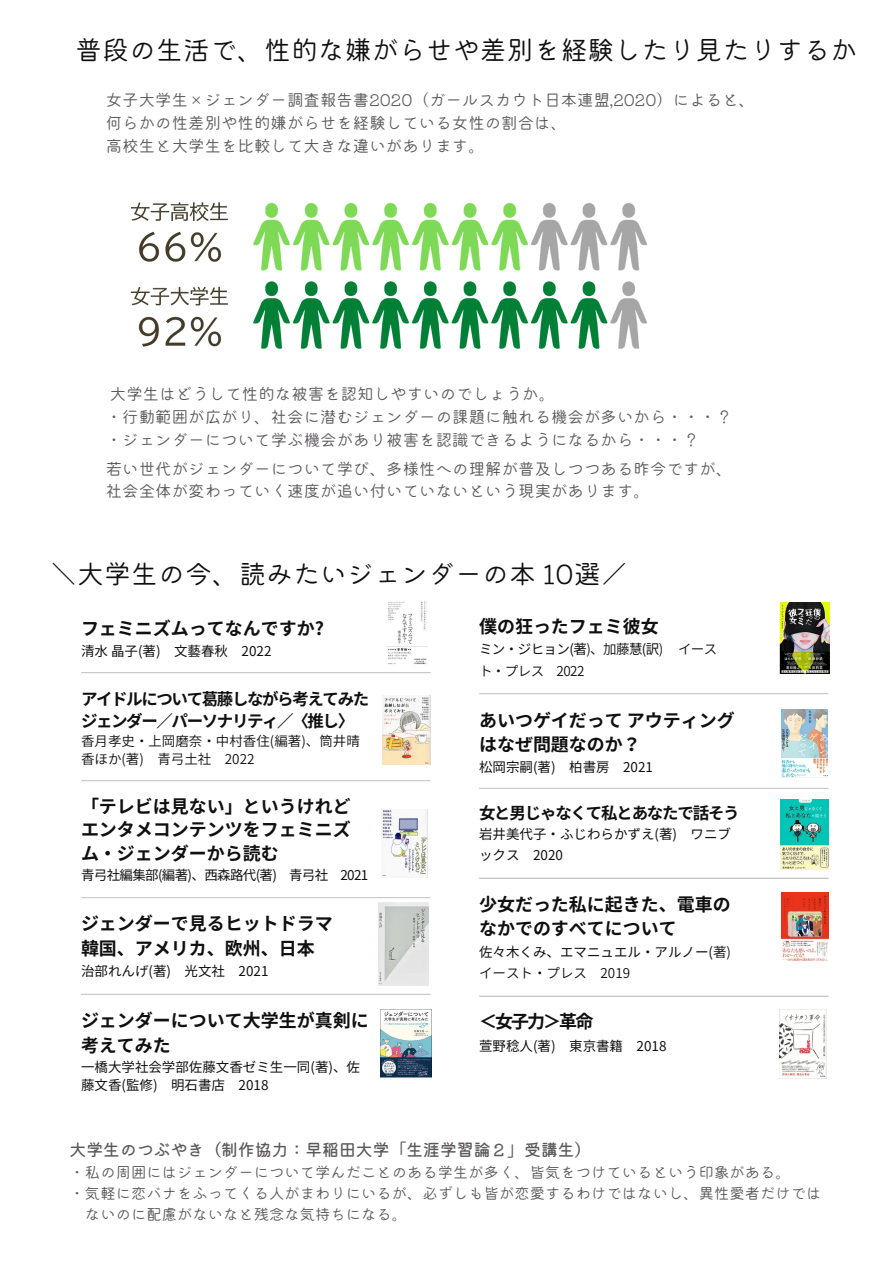
<style>
.page{position:relative;width:893px;height:1264px;background:#fff}
.page>*{position:absolute;margin:0;border:0;box-sizing:border-box;transform-origin:0 0}
.t1{font:27px "Mamelon 3 Hi Regular";color:#101010}
.t2{font:700 18px/24.8px "Noto Sans JP";color:#101010}
.t3{font:16.8px "Mamelon 5 Hi Regular";color:#5d595d}
.t4{font:16.5px/22.8px "Mamelon 3 Hi Regular";color:#5d595d}
.t5{font:700 16.5px/22.5px "Noto Sans JP";letter-spacing:-.085em;color:#101010}
.t6{font:15.3px "Mamelon 3 Hi Regular";color:#5d595d}
.t7{font:13.5px/21.3px "Noto Sans JP";color:#101010}
.t8{font:600 13.5px/18px "Noto Sans JP";color:#101010}
.t9{font:13.5px "Noto Sans JP";letter-spacing:-.05em;color:#101010}
.s1{font-weight:400}
.s2{font-weight:600}
</style>
<div class="page">
<hr style="left:81px;top:672px;width:349px;height:1px;background:#ccc">
<hr style="left:81px;top:780px;width:349px;height:1px;background:#ccc">
<hr style="left:81px;top:897px;width:349px;height:1px;background:#ccc">
<hr style="left:81px;top:993px;width:349px;height:1px;background:#ccc">
<hr style="left:479px;top:693px;width:349px;height:1px;background:#ccc">
<hr style="left:479px;top:787px;width:349px;height:2px;background:#ccc">
<hr style="left:479px;top:877px;width:349px;height:1px;background:#ccc">
<hr style="left:479px;top:995px;width:349px;height:1px;background:#ccc">
<img style="left:387px;top:601px;width:40px;height:63px">
<img style="left:382px;top:695px;width:49px;height:69px">
<img style="left:381px;top:809px;width:47px;height:69px">
<img style="left:378px;top:902px;width:51px;height:83px">
<img style="left:380px;top:1009px;width:51px;height:69px">
<img style="left:780px;top:799px;width:48px;height:70px">
<img style="left:781px;top:709px;width:46px;height:68px">
<img style="left:779px;top:603px;width:51px;height:70px">
<img style="left:781px;top:892px;width:47px;height:68px">
<img style="left:779px;top:1009px;width:47px;height:69px">
<img style="left:130px;top:202px;width:517px;height:147px">
<h1 class="t1" style="left:75px;top:37px;width:783px">普段の生活で、性的な嫌がらせや差別を経験したり見たりするか</h1>
<p class="t4" style="left:106px;top:88px;width:651px">女子大学生 ×ジェンダー調査報告書2020（ガールスカウト日本連盟,2020）によると、何らかの性差別や性的嫌がらせを経験している女性の割合は、<br>高校生と大学生を比較して大きな違いがあります。</p>
<p class="t4" style="left:106px;top:382px;width:628px">大学生はどうして性的な被害を認知しやすいのでしょうか。<br>・行動範囲が広がり、社会に潜むジェンダーの課題に触れる機会が多いから・・・？・ジェンダーについて学ぶ機会があり被害を認識できるようになるから・・・？</p>
<p class="t4" style="left:106px;top:457px;width:628px">若い世代がジェンダーについて学び、多様性への理解が普及しつつある昨今ですが、社会全体が変わっていく速度が追い付いていないという現実があります。</p>
<h1 class="t1" style="left:50px;top:560px;width:579px">＼大学生の今、読みたいジェンダーの本 10選／</h1>
<p class="t2" style="left:81px;top:615px;width:244px">フェミニズムってなんですか?</p>
<p class="t7" style="left:81px;top:639px;width:192px">清水晶子(著) 文藝春秋 2022</p>
<p class="t5" style="left:81px;top:686px;width:290px">アイドルについて葛藤しながら考えてみたジェンダー／パーソナリティ／〈推し〉</p>
<p class="t8" style="left:81px;top:731px;width:280px">香月孝史・上岡磨奈・中村香住(編著)、筒井晴香ほか(著) 青弓土社 2022</p>
<p class="t2" style="left:81px;top:793px;width:271px;line-height:23.5px;text-align:justify">「テレビは見ない」というけれどエンタメコンテンツをフェミニズム・ジェンダーから読む</p>
<p class="t9" style="left:81px;top:864px;width:289px">青弓社編集部(編著)、西森路代(著) 青弓社 2021</p>
<p class="t2" style="left:81px;top:910px;width:253px">ジェンダーで見るヒットドラマ韓国、アメリカ、欧州、日本</p>
<p class="t7" style="left:81px;top:959px;width:189px">治部れんげ(著) 光文社 2021</p>
<p class="t2" style="left:81px;top:1007px;width:289px">ジェンダーについて大学生が真剣に考えてみた</p>
<p class="t7" style="left:81px;top:1057px;width:280px;line-height:18px">一橋大学社会学部佐藤文香ゼミ生一同(著)、佐藤文香(監修) 明石書店 2018</p>
<p class="t2" style="left:479px;top:613px;width:180px">僕の狂ったフェミ彼女</p>
<p class="t8" style="left:479px;top:638px;width:240px;line-height:21.3px"><span class="s1">ミン・ジヒョン(著</span>)、加藤<span class="s1">慧(訳</span>) イースト・プレス 2022</p>
<p class="t2" style="left:479px;top:706px;width:257px">あいつゲイだってアウティングはなぜ問題なのか？</p>
<p class="t7" style="left:479px;top:755px;width:175px">松岡宗嗣(著) 柏書房 2021</p>
<p class="t5" style="left:479px;top:800px;width:262px">女と男じゃなくて私とあなたで話そう</p>
<p class="t7" style="left:479px;top:822px;width:253px">岩井美代子・ふじわらかずえ(著) ワニブックス 2020</p>
<p class="t2" style="left:479px;top:890px;width:253px">少女だった私に起きた、電車のなかでのすべてについて</p>
<p class="t7" style="left:479px;top:940px;width:253px">佐々木くみ、エマニュエル・アルノー(<span class="s2">著)イースト・プレス 2019</span></p>
<p class="t2" style="left:479px;top:1007px;width:116px">＜女子力＞革命</p>
<p class="t7" style="left:479px;top:1035px;width:189px">萱野稔人(著) 東京書籍 2018</p>
<p class="t3" style="left:70px;top:1141px;width:523px">大学生のつぶやき（制作協力：早稲田大学「生涯学習論２」受講生）</p>
<p class="t6" style="left:70px;top:1164px;width:722px">・私の周囲にはジェンダーについて学んだことのある学生が多く、皆気をつけているという印象がある。</p>
<p class="t6" style="left:70px;top:1185px;width:753px">・気軽に恋バナをふってくる人がまわりにいるが、必ずしも皆が恋愛するわけではないし、異性愛者だけでは</p>
<p class="t6" style="left:85px;top:1206px;width:324px">ないのに配慮がないなと残念な気持ちになる。</p>
</div>
